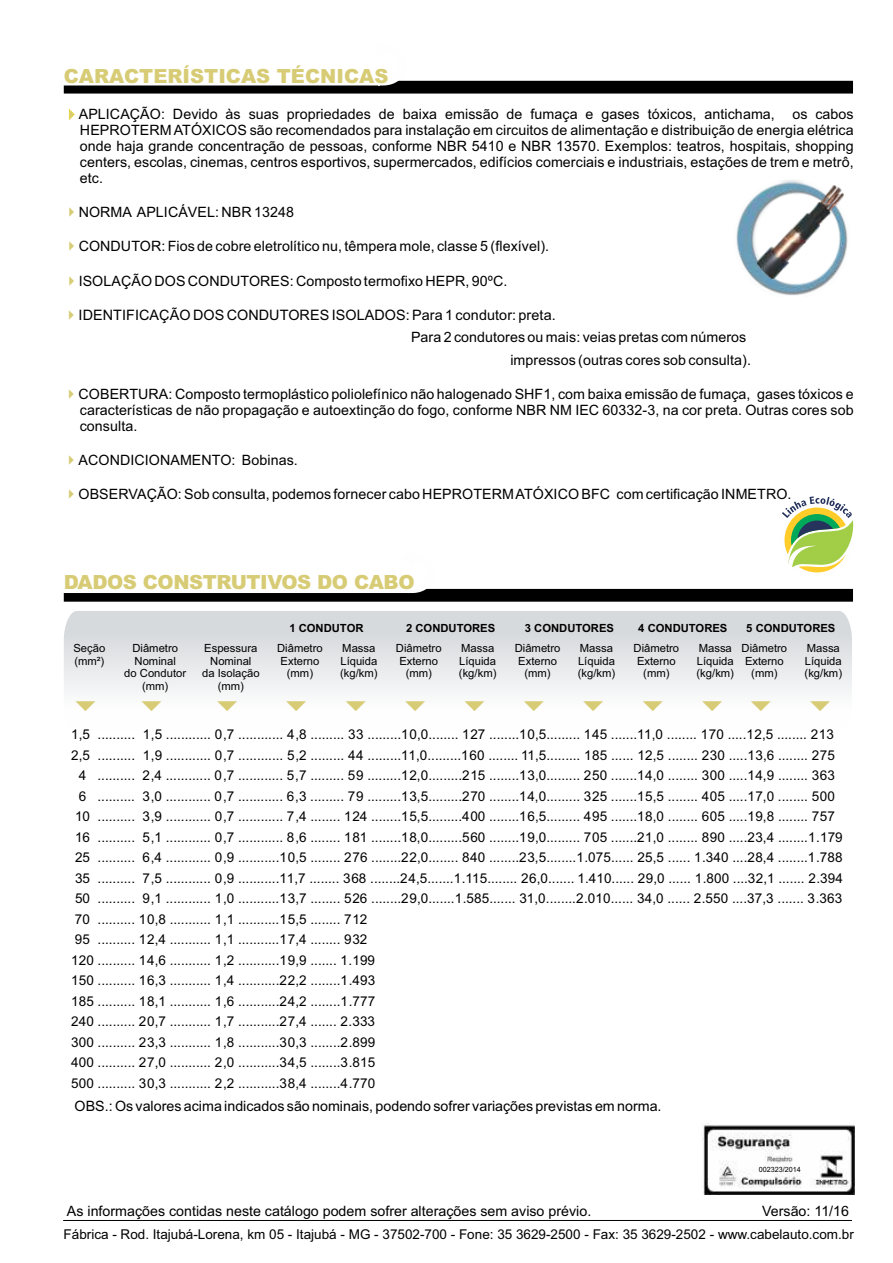
<style>
.page{position:relative;width:893px;height:1263px;background:#fff}
.page>*{position:absolute;margin:0;border:0;box-sizing:border-box;transform-origin:0 0}
.t1{font:900 19.5px "Arial";letter-spacing:-.01em;color:#d7cc75}
.t2{font:14.4px "Arial";letter-spacing:.005em;color:#000}
.t3{font:14.25px/15.9px "Arial";letter-spacing:.005em;color:#000;text-align:justify}
.t4{font:13.5px "Arial";letter-spacing:.005em;color:#000}
.t5{font:13.5px "Arial";letter-spacing:.045em;color:#000}
.t6{font:13.5px "Arial";letter-spacing:.05em;color:#000}
.t7{font:13.5px "Arial";letter-spacing:.035em;color:#000}
.t8{font:13.5px "Arial";letter-spacing:.03em;color:#000}
.t9{font:11.25px/12.6px "Arial";color:#000;text-align:center}
.t10{font:700 11.25px "Arial";color:#000}
.t11{font:7.2px "Arial";color:#000}
.s1{color:#d7cc75}
</style>
<div class="page">
<svg style="left:64px;top:611px;width:788px;height:80px;background:#e1e3e6"></svg>
<svg style="left:63px;top:80px;width:790px;height:14px;background:#3a3a3a"></svg>
<svg style="left:63px;top:496px;width:791px;height:106px"></svg>
<svg style="left:63px;top:1220px;width:789px;height:1px"></svg>
<img style="left:702px;top:1125px;width:152px;height:69px">
<img style="left:736px;top:180px;width:112px;height:116px">
<img style="left:757px;top:185px;width:87px;height:94px">
<h1 class="t1" style="left:64px;top:69px;width:326px">CARACTERÍSTICAS TÉCNICAS</h1>
<p class="t3" style="left:80px;top:108px;width:775px;text-indent:-16px"><span class="s1">✔</span>APLICAÇÃO: Devido às suas propriedades de baixa emissão de fumaça e gases tóxicos, antichama, os cabos HEPROTERM ATÓXICOS são recomendados para instalação em circuitos de alimentação e distribuição de energia elétrica onde haja grande concentração de pessoas, conforme NBR 5410 e NBR 13570. Exemplos: teatros, hospitais, shopping centers, escolas, cinemas, centros esportivos, supermercados, edifícios comerciais e industriais, estações de trem e metrô, etc.</p>
<p class="t3" style="left:64px;top:206px;width:232px"><span class="s1">✔</span>NORMA APLICÁVEL: NBR 13248</p>
<p class="t3" style="left:64px;top:240px;width:487px"><span class="s1">✔</span>CONDUTOR: Fios de cobre eletrolítico nu, têmpera mole, classe 5 (flexível).</p>
<p class="t3" style="left:64px;top:274px;width:445px"><span class="s1">✔</span>ISOLAÇÃO DOS CONDUTORES: Composto termofixo HEPR, 90ºC.</p>
<p class="t2" style="left:64px;top:309px;width:494px"><span class="s1">✔</span>IDENTIFICAÇÃO DOS CONDUTORES ISOLADOS: Para 1 condutor: preta.</p>
<p class="t3" style="left:510px;top:327px;width:242px;line-height:22.8px;text-indent:-99px">Para 2 condutores ou mais: veias pretas com números impressos (outras cores sob consulta).</p>
<p class="t3" style="left:80px;top:388px;width:775px;text-indent:-16px"><span class="s1">✔</span>COBERTURA: Composto termoplástico poliolefínico não halogenado SHF1, com baixa emissão de fumaça, gases tóxicos e características de não propagação e autoextinção do fogo, conforme NBR NM IEC 60332-3, na cor preta. Outras cores sob consulta.</p>
<p class="t3" style="left:64px;top:454px;width:236px"><span class="s1">✔</span>ACONDICIONAMENTO: Bobinas.</p>
<p class="t3" style="left:64px;top:488px;width:729px"><span class="s1">✔</span>OBSERVAÇÃO: Sob consulta, podemos fornecer cabo HEPROTERM ATÓXICO BFC com certificação INMETRO.</p>
<h1 class="t1" style="left:64px;top:575px;width:352px">DADOS CONSTRUTIVOS DO CABO</h1>
<p class="t10" style="left:289px;top:623px;width:76px">1 CONDUTOR</p>
<p class="t10" style="left:406px;top:623px;width:91px">2 CONDUTORES</p>
<p class="t10" style="left:525px;top:623px;width:91px">3 CONDUTORES</p>
<p class="t10" style="left:638px;top:623px;width:91px">4 CONDUTORES</p>
<p class="t10" style="left:746px;top:623px;width:91px">5 CONDUTORES</p>
<p class="t9" style="left:73px;top:643px;width:33px;text-align:left">Seção (mm²)</p>
<p class="t9" style="left:124px;top:643px;width:63px">Diâmetro<br>Nominal<br>do Condutor (mm)</p>
<p class="t9" style="left:202px;top:643px;width:59px">Espessura<br>Nominal<br>da Isolação (mm)</p>
<p class="t9" style="left:277px;top:643px;width:47px">Diâmetro<br>Externo (mm)</p>
<p class="t9" style="left:340px;top:643px;width:39px;text-align:left">Massa<br>Líquida (kg/km)</p>
<p class="t5" style="left:71px;top:729px;width:764px">1,5 .......... 1,5 ............ 0,7 ............ 4,8 ......... 33 .........10,0........ 127 ........10,5......... 145 .......11,0 ........ 170 .....12,5 ........ 213</p>
<p class="t8" style="left:71px;top:750px;width:765px">2,5 .......... 1,9 ............ 0,7 ............ 5,2 ......... 44 .........11,0.........160 ........ 11,5......... 185 ...... 12,5 ........ 230 .....13,6 ........ 275</p>
<p class="t6" style="left:79px;top:770px;width:758px">4 .......... 2,4 ............ 0,7 ............ 5,7 ......... 59 .........12,0.........215 ........13,0......... 250 .......14,0 ........ 300 .....14,9 ........ 363</p>
<p class="t6" style="left:79px;top:791px;width:758px">6 .......... 3,0 ............ 0,7 ............ 6,3 ......... 79 .........13,5.........270 ........14,0......... 325 .......15,5 ........ 405 .....17,0 ........ 500</p>
<p class="t5" style="left:75px;top:811px;width:761px">10 .......... 3,9 ............ 0,7 ............ 7,4 ........ 124 ........15,5.........400 ........16,5......... 495 .......18,0 ........ 605 .....19,8 ........ 757</p>
<p class="t7" style="left:75px;top:832px;width:769px">16 .......... 5,1 ............ 0,7 ............ 8,6 ........ 181 ........18,0.........560 ........19,0......... 705 .......21,0 ........ 890 .....23,4 ........1.179</p>
<p class="t4" style="left:75px;top:852px;width:769px">25 .......... 6,4 ............ 0,9 ...........10,5 ........ 276 ........22,0........ 840 ........23,5........1.075...... 25,5 ...... 1.340 ....28,4 ........1.788</p>
<p class="t4" style="left:75px;top:873px;width:769px">35 .......... 7,5 ............ 0,9 ...........11,7 ........ 368 ........24,5.......1.115........ 26,0....... 1.410...... 29,0 ...... 1.800 ....32,1 ....... 2.394</p>
<p class="t4" style="left:75px;top:893px;width:769px">50 .......... 9,1 ............ 1,0 ...........13,7 ........ 526 ........29,0.......1.585....... 31,0........2.010...... 34,0 ...... 2.550 ....37,3 ....... 3.363</p>
<p class="t4" style="left:75px;top:914px;width:294px">70 .......... 10,8 ........... 1,1 ...........15,5 ........ 712</p>
<p class="t4" style="left:75px;top:934px;width:294px">95 .......... 12,4 ........... 1,1 ...........17,4 ........ 932</p>
<p class="t4" style="left:71px;top:955px;width:305px">120 .......... 14,6 ........... 1,2 ...........19,9 ....... 1.199</p>
<p class="t4" style="left:71px;top:975px;width:306px">150 .......... 16,3 ........... 1,4 ...........22,2 ........1.493</p>
<p class="t4" style="left:71px;top:996px;width:306px">185 .......... 18,1 ........... 1,6 ...........24,2 ........1.777</p>
<p class="t4" style="left:71px;top:1016px;width:305px">240 .......... 20,7 ........... 1,7 ...........27,4 ....... 2.333</p>
<p class="t4" style="left:71px;top:1037px;width:306px">300 .......... 23,3 ........... 1,8 ...........30,3 ........2.899</p>
<p class="t4" style="left:71px;top:1057px;width:306px">400 .......... 27,0 ........... 2,0 ...........34,5 ........3.815</p>
<p class="t4" style="left:71px;top:1078px;width:306px">500 .......... 30,3 ........... 2,2 ...........38,4 ........4.770</p>
<p class="t9" style="left:396px;top:643px;width:47px">Diâmetro<br>Externo (mm)</p>
<p class="t9" style="left:459px;top:643px;width:39px;text-align:left">Massa<br>Líquida (kg/km)</p>
<p class="t9" style="left:515px;top:643px;width:47px">Diâmetro<br>Externo (mm)</p>
<p class="t9" style="left:578px;top:643px;width:39px;text-align:left">Massa<br>Líquida (kg/km)</p>
<p class="t9" style="left:634px;top:643px;width:47px">Diâmetro<br>Externo (mm)</p>
<p class="t9" style="left:697px;top:643px;width:39px;text-align:left">Massa<br>Líquida (kg/km)</p>
<p class="t9" style="left:742px;top:643px;width:47px">Diâmetro<br>Externo (mm)</p>
<p class="t9" style="left:805px;top:643px;width:39px;text-align:left">Massa<br>Líquida (kg/km)</p>
<p class="t3" style="left:75px;top:1099px;width:588px">OBS.: Os valores acima indicados são nominais, podendo sofrer variações previstas em norma.</p>
<p class="t11" style="left:759px;top:1166px;width:44px">002323/2014</p>
<p class="t3" style="left:67px;top:1204px;width:526px">As informações contidas neste catálogo podem sofrer alterações sem aviso prévio.</p>
<p class="t3" style="left:762px;top:1204px;width:88px">Versão: 11/16</p>
<p class="t4" style="left:64px;top:1229px;width:792px">Fábrica - Rod. Itajubá-Lorena, km 05 - Itajubá - MG - 37502-700 - Fone: 35 3629-2500 - Fax: 35 3629-2502 - www.cabelauto.com.br</p>
</div>
